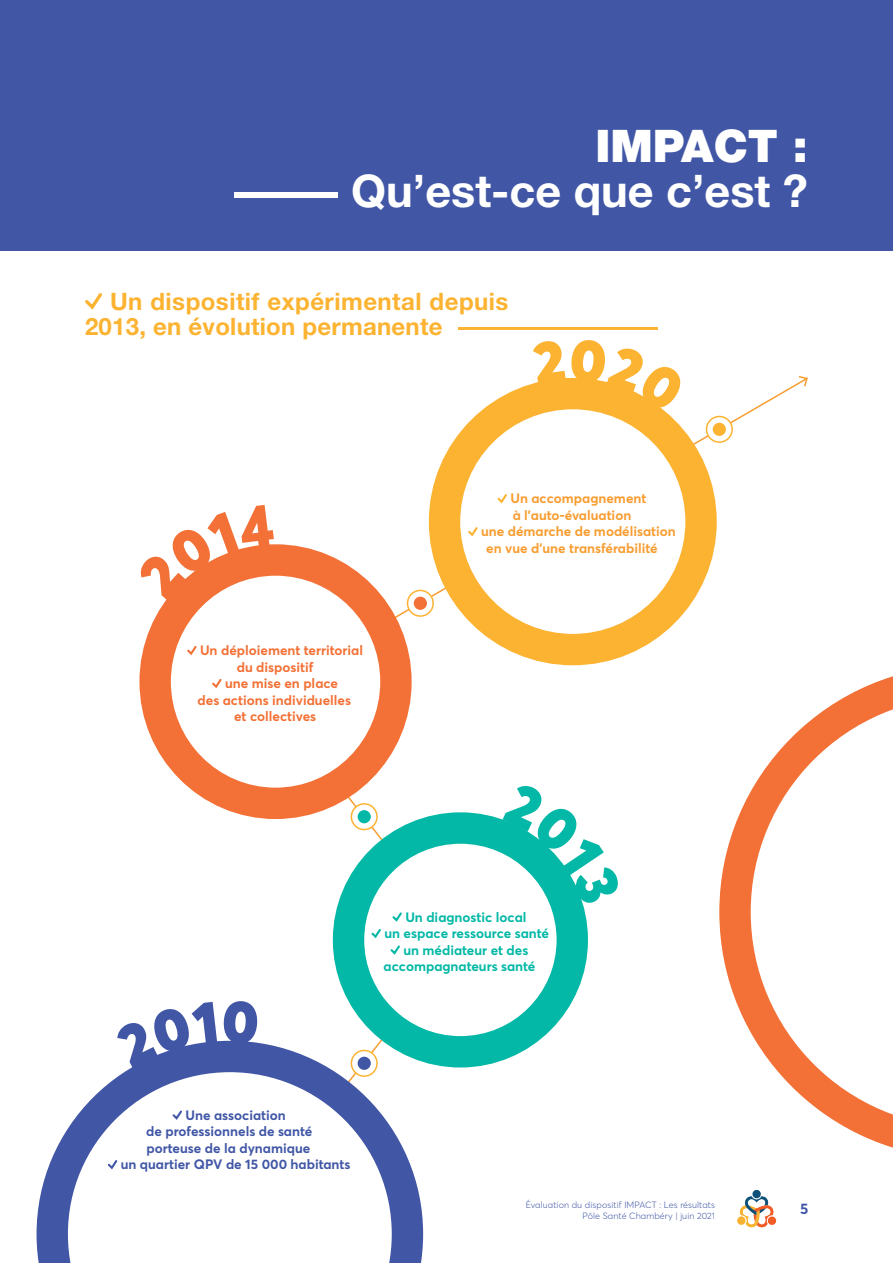
<style>
.page{position:relative;width:893px;height:1263px;background:#fff}
.page>*{position:absolute;margin:0;border:0;box-sizing:border-box;transform-origin:0 0}
.t1{font:700 45px "Helvetica Neue LT Std";color:#fff}
.t2{font:900 45px "Helvetica Neue LT Std";color:#fff}
.t3{font:700 24px/25.5px "Helvetica Neue LT Std";letter-spacing:.02em;color:#fcb331}
.t4{font:700 15px "Averta";color:#4157a6}
.t5{font:700 13.5px "Averta";color:#4157a6}
.t6{font:700 13.5px "Averta";color:#f37136}
.t7{font:700 13.5px "Averta";color:#f89d31}
.t8{font:700 13.5px "Averta";color:#03b8a6}
.t9{font:300 9px/10.8px "Averta";letter-spacing:.01em;color:#4157a6;text-align:right}
</style>
<div class="page">
<svg style="left:252px;top:383px;width:545px;height:807px"></svg>
<svg style="left:797px;top:376px;width:11px;height:11px"></svg>
<div style="left:155px;top:560px;width:241px;height:243px;background:#fff;border-radius:50%"></div>
<svg style="left:187px;top:646px;width:10px;height:10px"></svg>
<svg style="left:212px;top:679px;width:10px;height:10px"></svg>
<div style="left:139px;top:544px;width:273px;height:275px;border:31px solid #f37136;border-radius:50%"></div>
<div style="left:445px;top:394px;width:256px;height:256px;background:#fff;border-radius:50%"></div>
<svg style="left:497px;top:494px;width:10px;height:10px"></svg>
<svg style="left:468px;top:527px;width:10px;height:10px"></svg>
<div style="left:429px;top:378px;width:288px;height:287px;border:31px solid #fcb331;border-radius:50%"></div>
<div style="left:348px;top:828px;width:224px;height:224px;background:#fff;border-radius:50%"></div>
<svg style="left:392px;top:912px;width:10px;height:10px"></svg>
<svg style="left:371px;top:929px;width:10px;height:10px"></svg>
<svg style="left:390px;top:945px;width:10px;height:10px"></svg>
<div style="left:333px;top:812px;width:255px;height:255px;border:31px solid #03b8a6;border-radius:50%"></div>
<svg style="left:37px;top:1041px;width:386px;height:222px"></svg>
<svg style="left:351px;top:1050px;width:26px;height:26px"></svg>
<div style="left:351px;top:1050px;width:27px;height:27px;border:2px solid #fcb331;border-radius:50%"></div>
<div style="left:358px;top:1057px;width:13px;height:13px;background:#4157a6;border-radius:50%"></div>
<svg style="left:351px;top:804px;width:26px;height:25px"></svg>
<div style="left:351px;top:803px;width:27px;height:27px;border:2px solid #fcb331;border-radius:50%"></div>
<div style="left:358px;top:810px;width:13px;height:13px;background:#03b8a6;border-radius:50%"></div>
<svg style="left:407px;top:590px;width:26px;height:26px"></svg>
<div style="left:407px;top:590px;width:27px;height:27px;border:2px solid #fcb331;border-radius:50%"></div>
<div style="left:414px;top:597px;width:13px;height:13px;background:#f37136;border-radius:50%"></div>
<div style="left:0;top:0;width:893px;height:251px;background:#4157a6"></div>
<svg style="left:719px;top:665px;width:174px;height:494px"></svg>
<svg style="left:706px;top:416px;width:26px;height:26px"></svg>
<div style="left:706px;top:416px;width:27px;height:27px;border:2px solid #fcb331;border-radius:50%"></div>
<div style="left:713px;top:423px;width:13px;height:13px;background:#fcb331;border-radius:50%"></div>
<div style="left:235px;top:192px;width:103px;height:6px;background:#fff"></div>
<svg style="left:85px;top:293px;width:17px;height:17px"></svg>
<hr style="left:458px;top:327px;width:200px;height:3px;background:#fcb331">
<img style="left:737px;top:1190px;width:40px;height:38px">
<svg style="left:114px;top:1041px;width:103px;height:27px"></svg>
<svg style="left:223px;top:1000px;width:35px;height:44px"></svg>
<svg style="left:502px;top:781px;width:120px;height:125px"></svg>
<svg style="left:532px;top:377px;width:155px;height:37px"></svg>
<svg style="left:166px;top:504px;width:109px;height:96px"></svg>
<h1 class="t2" style="left:595px;top:119px;width:214px">IMPACT :</h1>
<h1 class="t1" style="left:351px;top:163px;width:458px">Qu’est-ce que c’est ?</h1>
<h2 class="t3" style="left:85px;top:288px;width:425px;text-indent:25px">Un dispositif expérimental depuis<br>2013, en évolution permanente</h2>
<p class="t6" style="left:200px;top:641px;width:165px">Un déploiement territorial</p>
<p class="t6" style="left:237px;top:657px;width:78px">du dispositif</p>
<p class="t6" style="left:225px;top:674px;width:115px">une mise en place</p>
<p class="t6" style="left:198px;top:690px;width:155px">des actions individuelles</p>
<p class="t6" style="left:234px;top:707px;width:84px">et collectives</p>
<p class="t7" style="left:510px;top:489px;width:137px">Un accompagnement</p>
<p class="t7" style="left:513px;top:506px;width:120px">à l'auto-évaluation</p>
<p class="t7" style="left:481px;top:522px;width:196px">une démarche de modélisation</p>
<p class="t7" style="left:486px;top:539px;width:173px">en vue d'une transférabilité</p>
<p class="t8" style="left:405px;top:907px;width:123px">Un diagnostic local</p>
<p class="t8" style="left:384px;top:924px;width:166px">un espace ressource santé</p>
<p class="t8" style="left:403px;top:940px;width:127px">un médiateur et des</p>
<p class="t8" style="left:384px;top:957px;width:153px">accompagnateurs santé</p>
<p class="t5" style="left:185px;top:1105px;width:102px">Une association</p>
<p class="t5" style="left:146px;top:1122px;width:168px">de professionnels de santé</p>
<p class="t5" style="left:147px;top:1138px;width:165px">porteuse de la dynamique</p>
<p class="t5" style="left:121px;top:1155px;width:231px">un quartier QPV de 15 000 habitants</p>
<p class="t9" style="left:526px;top:1199px;width:191px">Évaluation du dispositif IMPACT : Les résultats<br>Pôle Santé Chambéry | juin 2021</p>
<p class="t4" style="left:800px;top:1198px;width:10px">5</p>
</div>
